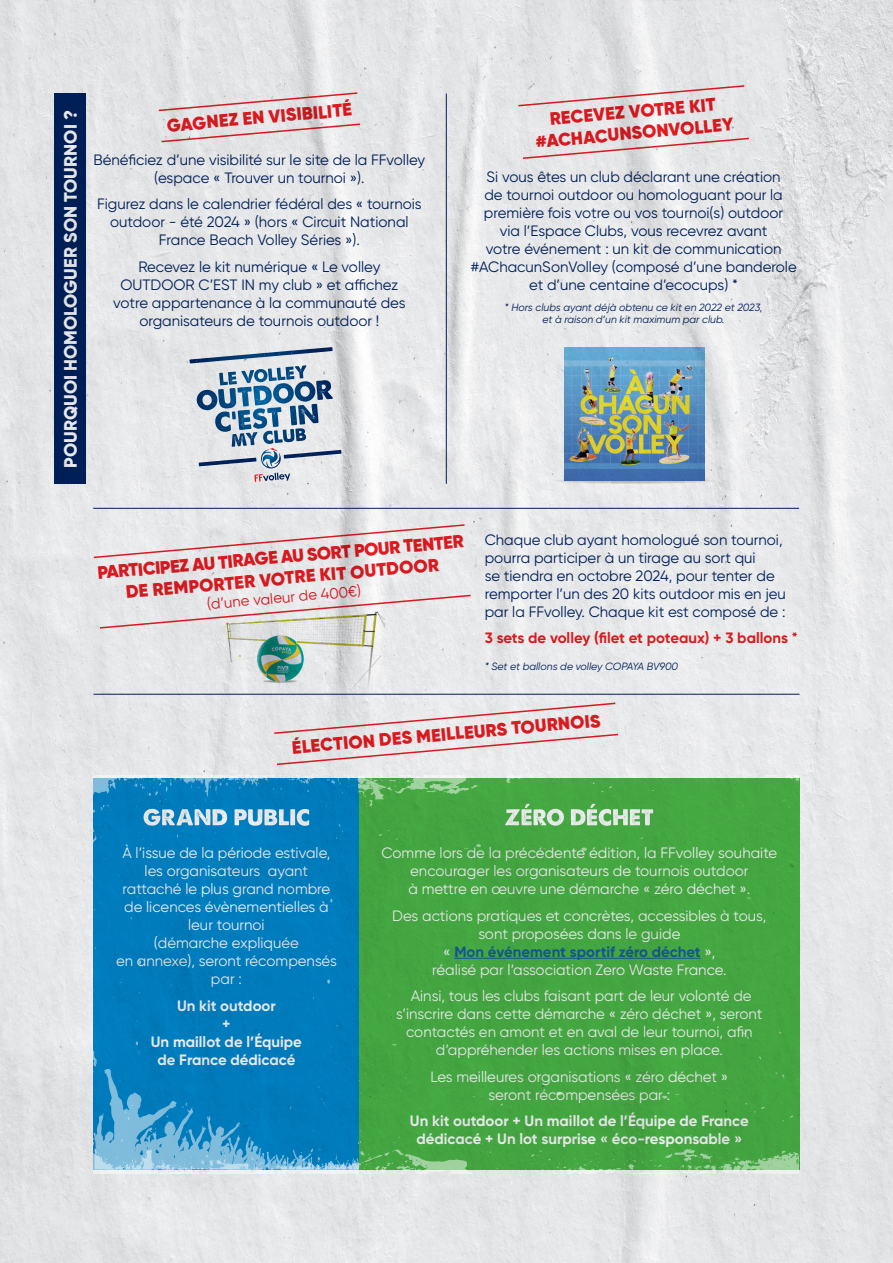
<style>
.page{position:relative;width:893px;height:1263px;background:#fff}
.page>*{position:absolute;margin:0;border:0;box-sizing:border-box;transform-origin:0 0}
.t1{font:900 18px/21.5px "Gilroy";color:#ee1d23;text-align:center}
.t2{font:800 18px "Gilroy";color:#fff}
.t3{font:15px/18px "Gilroy";color:#002361;text-align:center}
.t4{font:15px/18px "Gilroy";color:#fff;text-align:center}
.t5{font:700 15px/18px "Gilroy";color:#fff;text-align:center}
.t6{font:700 15px "Gilroy";color:#ee1d23}
.t7{font:15px "Gilroy";color:#ee1d23}
.t8{font:italic 10.5px/12.6px "Gilroy";color:#002361;text-align:center}
.s1{font-weight:700;color:#175d9e}
</style>
<div class="page">
<img style="left:0;top:0;width:893px;height:1263px">
<div style="left:359px;top:775px;width:439px;height:399px;background:#44a641"></div>
<svg style="left:94px;top:775px;width:265px;height:399px;background:#0b81be"></svg>
<svg style="left:94px;top:1069px;width:265px;height:100px;background:#268ec4"></svg>
<p class="t2" style="left:59px;top:468px;width:359px;rotate:-90deg">POURQUOI HOMOLOGUER SON TOURNOI ?</p>
<p class="t1" style="left:166px;top:115px;width:187px;rotate:-5deg">GAGNEZ EN VISIBILITÉ</p>
<p class="t3" style="left:94px;top:150px;width:333px">Bénéficiez d’une visibilité sur le site de la FFvolley (espace « Trouver un tournoi »).</p>
<p class="t3" style="left:97px;top:195px;width:326px">Figurez dans le calendrier fédéral des « tournois outdoor - été 2024 » (hors « Circuit National<br>France Beach Volley Séries »).</p>
<p class="t3" style="left:113px;top:257px;width:294px">Recevez le kit numérique « Le volley OUTDOOR C’EST IN my club » et affichez votre appartenance à la communauté des organisateurs de tournois outdoor !</p>
<p class="t1" style="left:533px;top:109px;width:200px;rotate:-5deg">RECEVEZ VOTRE KIT #ACHACUNSONVOLLEY</p>
<p class="t3" style="left:470px;top:167px;width:328px">Si vous êtes un club déclarant une création<br>de tournoi outdoor ou homologuant pour la première fois votre ou vos tournoi(s) outdoor<br>via l’Espace Clubs, vous recevrez avant<br>votre événement : un kit de communication #AChacunSonVolley (composé d’une banderole et d’une centaine d’ecocups) *</p>
<p class="t8" style="left:505px;top:301px;width:259px">* Hors clubs ayant déjà obtenu ce kit en 2022 et 2023, et à raison d’un kit maximum par club.</p>
<p class="t1" style="left:97px;top:562px;width:369px;rotate:-5deg">PARTICIPEZ AU TIRAGE AU SORT POUR TENTER<br>DE REMPORTER VOTRE KIT OUTDOOR</p>
<p class="t7" style="left:206px;top:595px;width:156px;rotate:-5deg">(d’une valeur de 400€)</p>
<p class="t3" style="left:485px;top:530px;width:303px;text-align:left">Chaque club ayant homologué son tournoi, pourra participer à un tirage au sort qui<br>se tiendra en octobre 2024, pour tenter de remporter l’un des 20 kits outdoor mis en jeu par la FFvolley. Chaque kit est composé de :</p>
<p class="t6" style="left:485px;top:629px;width:314px">3 sets de volley (filet et poteaux) + 3 ballons *</p>
<p class="t8" style="left:485px;top:660px;width:195px">* Set et ballons de volley COPAYA BV900</p>
<p class="t1" style="left:291px;top:737px;width:311px;rotate:-5deg">ÉLECTION DES MEILLEURS TOURNOIS</p>
<p class="t4" style="left:116px;top:844px;width:222px">À l’issue de la période estivale, les organisateurs ayant rattaché le plus grand nombre de licences évènementielles à leur tournoi<br>(démarche expliquée<br>en annexe), seront récompensés par :</p>
<p class="t5" style="left:151px;top:996px;width:153px">Un kit outdoor<br>+<br>Un maillot de l’Équipe de France dédicacé</p>
<p class="t4" style="left:381px;top:844px;width:397px">Comme lors de la précédente édition, la FFvolley souhaite encourager les organisateurs de tournois outdoor<br>à mettre en œuvre une démarche « zéro déchet ».</p>
<p class="t4" style="left:392px;top:906px;width:376px">Des actions pratiques et concrètes, accessibles à tous, sont proposées dans le guide<br>« <span class="s1">Mon événement sportif zéro déchet</span> »,<br>réalisé par l’association Zero Waste France.</p>
<p class="t4" style="left:396px;top:987px;width:368px">Ainsi, tous les clubs faisant part de leur volonté de s’inscrire dans cette démarche « zéro déchet », seront contactés en amont et en aval de leur tournoi, afin d’appréhender les actions mises en place.</p>
<p class="t4" style="left:430px;top:1067px;width:299px">Les meilleures organisations « zéro déchet » seront récompensées par :</p>
<p class="t5" style="left:410px;top:1112px;width:340px">Un kit outdoor + Un maillot de l’Équipe de France dédicacé + Un lot surprise « éco-responsable »</p>
</div>
